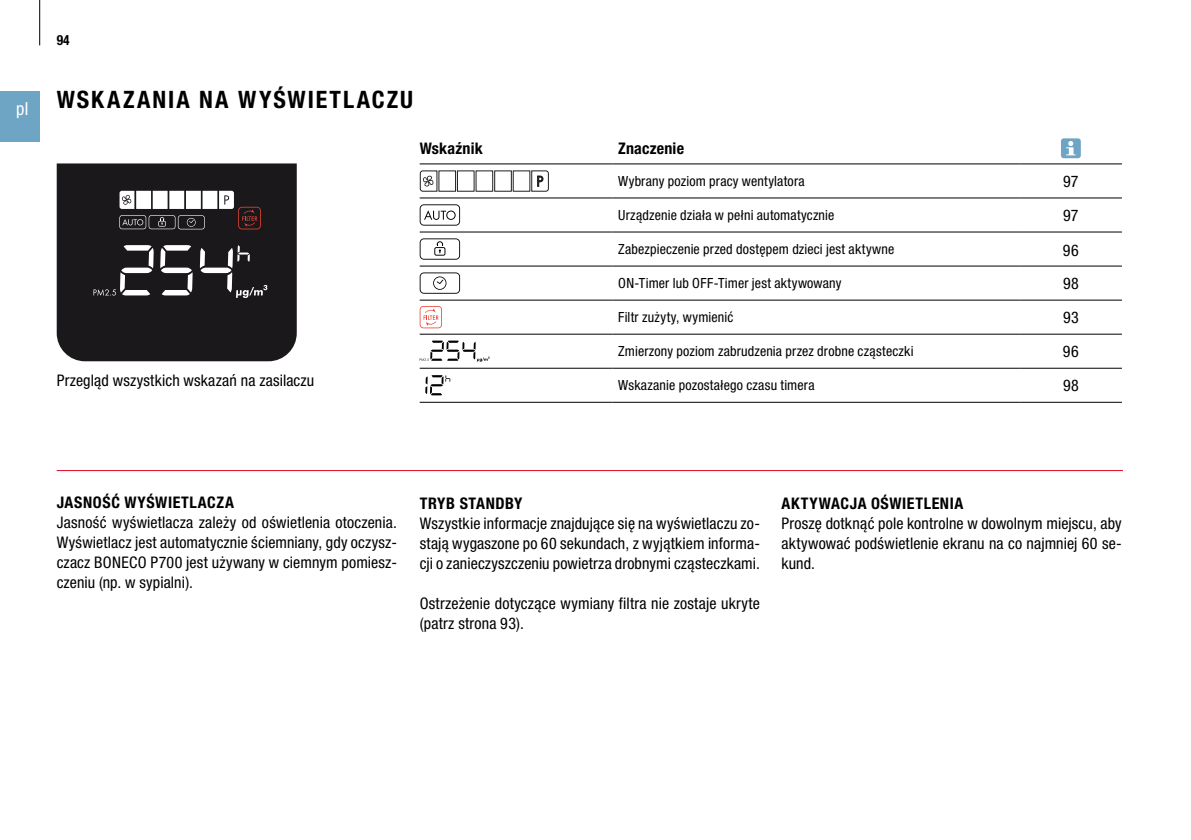
<style>
.page{position:relative;width:1191px;height:840px;background:#fff}
.page>*{position:absolute;margin:0;border:0;box-sizing:border-box;transform-origin:0 0}
.t1{font:700 condensed 24px "Helvetica Neue LTW1 G";letter-spacing:.085em;color:#000}
.t2{font:condensed 18px "Helvetica Neue LTW1 G";color:#fff}
.t3{font:condensed 16px/20px "Helvetica Neue LTW1 G";letter-spacing:.01em;color:#000;text-align:justify}
.t4{font:700 condensed 16px "Helvetica Neue LTW1 G";letter-spacing:.035em;color:#000}
.t5{font:700 condensed 16px "Helvetica Neue LTW1 G";letter-spacing:.01em;color:#000}
.t6{font:700 condensed 16px "Helvetica Neue LTW1 G";letter-spacing:.015em;color:#000}
.t7{font:condensed 14px "Helvetica Neue LTW1 G";letter-spacing:.015em;color:#000}
.t8{font:700 condensed 14px "Helvetica Neue LTW1 G";color:#000;scale:.96 1}
</style>
<div class="page">
<div style="left:0;top:91px;width:40px;height:51px;background:#6ea5c4"></div>
<hr style="left:39px;top:0;width:1px;height:45px;background:#000">
<hr style="left:57px;top:470px;width:1066px;height:1px;background:#e40521">
<svg style="left:420px;top:164px;width:702px;height:232px"></svg>
<hr style="left:420px;top:163px;width:192px;height:1px;background:#000">
<hr style="left:612px;top:163px;width:407px;height:1px;background:#000">
<hr style="left:1019px;top:163px;width:103px;height:1px;background:#000">
<hr style="left:420px;top:197px;width:192px;height:1px;background:#000">
<hr style="left:612px;top:197px;width:407px;height:1px;background:#000">
<hr style="left:1019px;top:197px;width:103px;height:1px;background:#000">
<hr style="left:420px;top:231px;width:192px;height:1px;background:#000">
<hr style="left:612px;top:231px;width:407px;height:1px;background:#000">
<hr style="left:1019px;top:231px;width:103px;height:1px;background:#000">
<hr style="left:420px;top:265px;width:192px;height:1px;background:#000">
<hr style="left:612px;top:265px;width:407px;height:1px;background:#000">
<hr style="left:1019px;top:265px;width:103px;height:1px;background:#000">
<hr style="left:420px;top:299px;width:192px;height:1px;background:#000">
<hr style="left:612px;top:299px;width:407px;height:1px;background:#000">
<hr style="left:1019px;top:299px;width:103px;height:1px;background:#000">
<hr style="left:420px;top:333px;width:192px;height:1px;background:#000">
<hr style="left:612px;top:333px;width:407px;height:1px;background:#000">
<hr style="left:1019px;top:333px;width:103px;height:1px;background:#000">
<hr style="left:420px;top:367px;width:192px;height:1px;background:#000">
<hr style="left:612px;top:367px;width:407px;height:1px;background:#000">
<hr style="left:1019px;top:367px;width:103px;height:1px;background:#000">
<hr style="left:420px;top:401px;width:192px;height:1px;background:#000">
<hr style="left:612px;top:401px;width:407px;height:1px;background:#000">
<hr style="left:1019px;top:401px;width:103px;height:1px;background:#000">
<div style="left:1061px;top:138px;width:19px;height:20px;background:#6ea5c4;border-radius:3px"></div>
<svg style="left:1066px;top:141px;width:9px;height:14px"></svg>
<div style="left:513px;top:171px;width:17px;height:20px;background:#fff"></div>
<div style="left:513px;top:170px;width:17px;height:21px;border:1px solid #1d1e1c"></div>
<div style="left:495px;top:171px;width:16px;height:20px;background:#fff"></div>
<div style="left:494px;top:170px;width:18px;height:21px;border:1px solid #1d1e1c"></div>
<div style="left:476px;top:171px;width:17px;height:20px;background:#fff"></div>
<div style="left:476px;top:170px;width:17px;height:21px;border:1px solid #1d1e1c"></div>
<div style="left:457px;top:171px;width:17px;height:20px;background:#fff"></div>
<div style="left:457px;top:170px;width:17px;height:21px;border:1px solid #1d1e1c"></div>
<div style="left:439px;top:171px;width:16px;height:20px;background:#fff"></div>
<div style="left:438px;top:170px;width:18px;height:21px;border:1px solid #1d1e1c"></div>
<svg style="left:420px;top:170px;width:18px;height:22px"></svg>
<svg style="left:531px;top:170px;width:18px;height:22px"></svg>
<svg style="left:420px;top:204px;width:40px;height:21px"></svg>
<svg style="left:420px;top:238px;width:40px;height:21px"></svg>
<svg style="left:420px;top:272px;width:40px;height:21px"></svg>
<svg style="left:420px;top:306px;width:22px;height:22px"></svg>
<svg style="left:420px;top:340px;width:69px;height:21px"></svg>
<svg style="left:425px;top:375px;width:25px;height:20px"></svg>
<div style="left:57px;top:163px;width:240px;height:198px;background:#1b181c"></div>
<div style="left:202px;top:191px;width:15px;height:18px;background:#fff"></div>
<div style="left:186px;top:191px;width:15px;height:18px;background:#fff"></div>
<div style="left:169px;top:191px;width:15px;height:18px;background:#fff"></div>
<div style="left:153px;top:191px;width:15px;height:18px;background:#fff"></div>
<div style="left:136px;top:191px;width:15px;height:18px;background:#fff"></div>
<svg style="left:120px;top:191px;width:14px;height:18px"></svg>
<svg style="left:119px;top:215px;width:86px;height:14px"></svg>
<svg style="left:219px;top:191px;width:42px;height:38px;background:#4b3e40"></svg>
<svg style="left:160px;top:245px;width:33px;height:50px"></svg>
<svg style="left:200px;top:245px;width:67px;height:53px;background:#3e3c3f"></svg>
<svg style="left:93px;top:245px;width:61px;height:50px"></svg>
<p class="t2" style="left:16px;top:98px;width:14px">pl</p>
<p class="t8" style="left:57px;top:32px;width:15px">94</p>
<h1 class="t1" style="left:57px;top:85px;width:358px">WSKAZANIA NA WYŚWIETLACZU</h1>
<p class="t3" style="left:57px;top:370px;width:259px">Przegląd wszystkich wskazań na zasilaczu</p>
<p class="t6" style="left:420px;top:139px;width:65px">Wskaźnik</p>
<p class="t5" style="left:618px;top:139px;width:67px">Znaczenie</p>
<p class="t7" style="left:618px;top:173px;width:188px">Wybrany poziom pracy wentylatora</p>
<p class="t3" style="left:1063px;top:171px;width:17px">97</p>
<p class="t7" style="left:618px;top:207px;width:218px">Urządzenie działa w pełni automatycznie</p>
<p class="t3" style="left:1063px;top:205px;width:17px">97</p>
<p class="t7" style="left:618px;top:241px;width:278px">Zabezpieczenie przed dostępem dzieci jest aktywne</p>
<p class="t3" style="left:1063px;top:240px;width:17px">96</p>
<p class="t7" style="left:618px;top:275px;width:225px">ON-Timer lub OFF-Timer jest aktywowany</p>
<p class="t3" style="left:1063px;top:273px;width:17px">98</p>
<p class="t7" style="left:618px;top:309px;width:117px">Filtr zużyty, wymienić</p>
<p class="t3" style="left:1063px;top:307px;width:17px">93</p>
<p class="t7" style="left:618px;top:343px;width:297px">Zmierzony poziom zabrudzenia przez drobne cząsteczki</p>
<p class="t3" style="left:1063px;top:341px;width:17px">96</p>
<p class="t7" style="left:618px;top:377px;width:198px">Wskazanie pozostałego czasu timera</p>
<p class="t3" style="left:1063px;top:375px;width:17px">98</p>
<p class="t4" style="left:57px;top:492px;width:179px">JASNOŚĆ WYŚWIETLACZA</p>
<p class="t3" style="left:57px;top:512px;width:342px">Jasność wyświetlacza zależy od oświetlenia otoczenia.<br>Wyświetlacz jest automatycznie ściemniany, gdy oczysz&shy;czacz BONECO P700 jest używany w ciemnym pomiesz&shy;czeniu (np. w sypialni).</p>
<p class="t4" style="left:420px;top:493px;width:104px">TRYB STANDBY</p>
<p class="t3" style="left:420px;top:513px;width:342px">Wszystkie informacje znajdujące się na wyświetlaczu zo&shy;stają wygaszone po 60 sekundach, z wyjątkiem informa&shy;cji o zanieczyszczeniu powietrza drobnymi cząsteczkami.</p>
<p class="t3" style="left:420px;top:593px;width:342px">Ostrzeżenie dotyczące wymiany filtra nie zostaje ukryte (patrz strona 93).</p>
<p class="t4" style="left:781px;top:493px;width:183px">AKTYWACJA OŚWIETLENIA</p>
<p class="t3" style="left:781px;top:513px;width:342px">Proszę dotknąć pole kontrolne w dowolnym miejscu, aby aktywować podświetlenie ekranu na co najmniej 60 se&shy;kund.</p>
</div>
